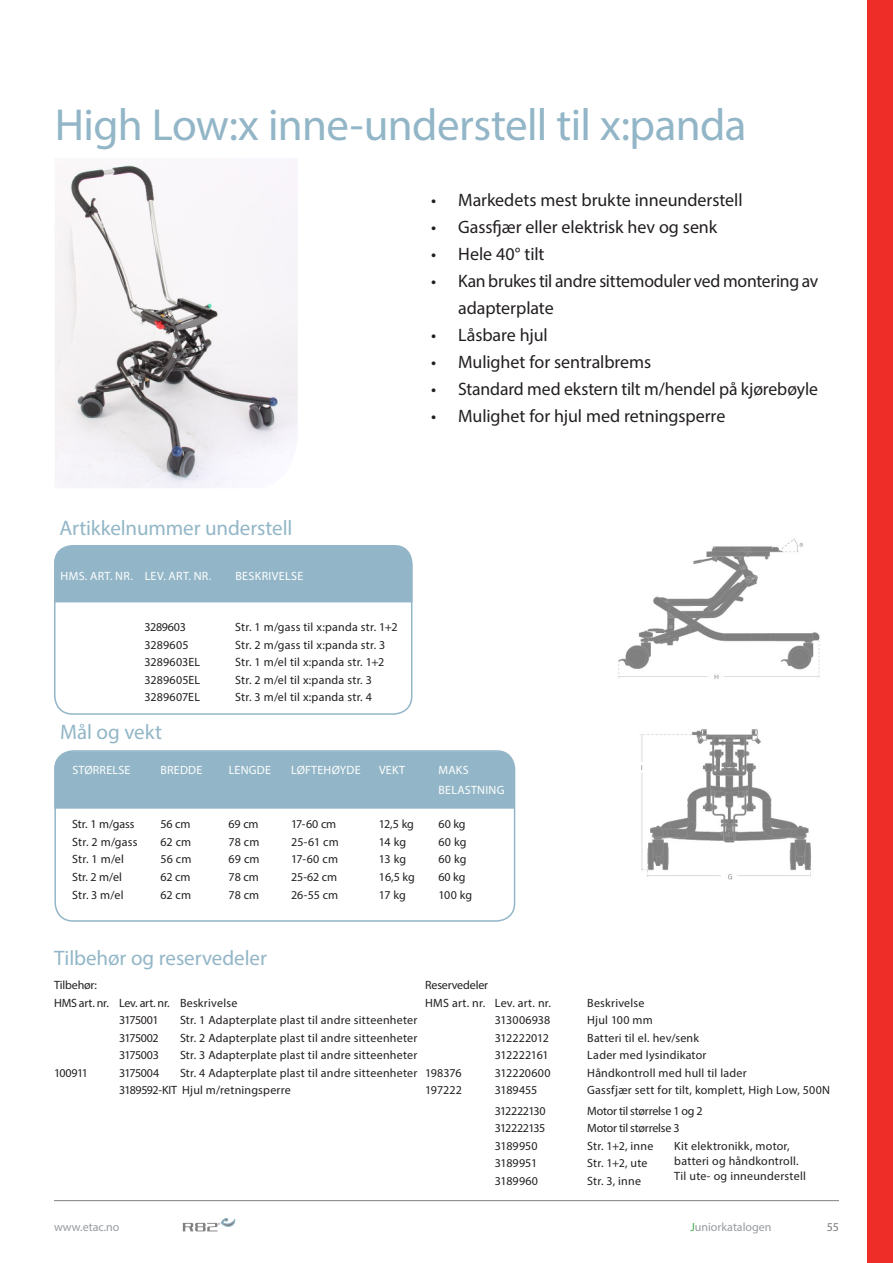
<style>
.page{position:relative;width:893px;height:1263px;background:#fff}
.page>*{position:absolute;margin:0;border:0;box-sizing:border-box;transform-origin:0 0}
.Heading_2_-_page_hea{font:45px "Myriad Pro";letter-spacing:-.015em;color:#92b6c7}
.Tabel_øverst{font:21px "Myriad Pro";letter-spacing:-.005em;color:#92b6c7}
.t1{font:18px/27px "Myriad Pro";letter-spacing:-.005em;color:#231f20}
.Facts_text{font:12px/15px "Myriad Pro";letter-spacing:.015em;color:#231f20}
.t2{font:12px "Myriad Pro";letter-spacing:.02em;color:#fff}
.Facts_text-2{font:12px "Myriad Pro";letter-spacing:-.015em;color:#231f20}
.t3{font:12px "Myriad Pro";color:#959ca1}
.Facts_text-3{font:12px "Myriad Pro";letter-spacing:-.045em;color:#231f20}
.Facts_text-4{font:12px "Myriad Pro";letter-spacing:-.01em;color:#231f20}
.Facts_text-5{font:12px "Myriad Pro";letter-spacing:-.04em;color:#231f20}
.Facts_text-6{font:12px "Myriad Pro";letter-spacing:-.03em;color:#231f20}
.Facts_text-7{font:12px "Myriad Pro";letter-spacing:-.05em;color:#231f20}
.Facts_text-8{font:12px "Myriad Pro";letter-spacing:-.055em;color:#231f20}
.Facts_text-9{font:12px "Myriad Pro";letter-spacing:-.005em;color:#231f20}
.Facts_text-10{font:12px "Myriad Pro";letter-spacing:-.025em;color:#231f20}
.t4{font:12px "Myriad Pro";color:#7e7a79}
.s1{color:#40ae49}
</style>
<div class="page">
<div style="left:867px;top:0;width:26px;height:1263px;background:#ee2d29"></div>
<svg style="left:183px;top:1218px;width:52px;height:13px"></svg>
<hr style="left:54px;top:1200px;width:785px;height:1px;background:#808083">
<img style="left:55px;top:159px;width:243px;height:329px">
<img style="left:640px;top:729px;width:171px;height:151px">
<img style="left:618px;top:538px;width:202px;height:141px">
<div style="left:54px;top:545px;width:358px;height:57px;background:#92b6c7"></div>
<div style="left:54px;top:546px;width:358px;height:169px;border:2px solid #92b6c7;border-radius:18px"></div>
<div style="left:54px;top:750px;width:461px;height:172px;border:2px solid #92b6c7;border-radius:18px"></div>
<div style="left:54px;top:751px;width:461px;height:58px;background:#92b6c7"></div>
<p class="Heading_2_-_page_hea" style="left:55px;top:97px;width:693px">High Low:x inne-understell til x:panda</p>
<p class="t1" style="left:431px;top:186px;width:313px">• Markedets mest brukte inneunderstell</p>
<p class="t1" style="left:431px;top:213px;width:288px">• Gassfjær eller elektrisk hev og senk</p>
<p class="t1" style="left:431px;top:240px;width:115px">• Hele 40° tilt</p>
<p class="t1" style="left:458px;top:267px;width:361px;text-indent:-27px">• Kan brukes til andre sittemoduler ved montering av adapterplate</p>
<p class="t1" style="left:431px;top:321px;width:118px">• Låsbare hjul</p>
<p class="t1" style="left:431px;top:348px;width:221px">• Mulighet for sentralbrems</p>
<p class="t1" style="left:431px;top:375px;width:388px">• Standard med ekstern tilt m/hendel på kjørebøyle</p>
<p class="t1" style="left:431px;top:402px;width:296px">• Mulighet for hjul med retningsperre</p>
<p class="Tabel_øverst" style="left:59px;top:515px;width:235px">Artikkelnummer understell</p>
<p class="t2" style="left:61px;top:568px;width:74px">HMS. ART. NR.</p>
<p class="t2" style="left:145px;top:568px;width:68px">LEV. ART. NR.</p>
<p class="t2" style="left:235px;top:568px;width:69px">BESKRIVELSE</p>
<p class="Facts_text-10" style="left:145px;top:620px;width:43px">3289603</p>
<p class="Facts_text" style="left:235px;top:619px;width:164px">Str. 1 m/gass til x:panda str. 1+2</p>
<p class="Facts_text" style="left:145px;top:637px;width:45px">3289605</p>
<p class="Facts_text" style="left:235px;top:637px;width:152px">Str. 2 m/gass til x:panda str. 3</p>
<p class="Facts_text" style="left:145px;top:654px;width:57px">3289603EL</p>
<p class="Facts_text" style="left:235px;top:654px;width:150px">Str. 1 m/el til x:panda str. 1+2</p>
<p class="Facts_text" style="left:145px;top:672px;width:57px">3289605EL</p>
<p class="Facts_text" style="left:235px;top:672px;width:138px">Str. 2 m/el til x:panda str. 3</p>
<p class="Facts_text" style="left:145px;top:689px;width:57px">3289607EL</p>
<p class="Facts_text" style="left:235px;top:689px;width:138px">Str. 3 m/el til x:panda str. 4</p>
<p class="Tabel_øverst" style="left:60px;top:719px;width:103px">Mål og vekt</p>
<p class="t2" style="left:72px;top:763px;width:60px">STØRRELSE</p>
<p class="t2" style="left:160px;top:763px;width:43px">BREDDE</p>
<p class="t2" style="left:229px;top:763px;width:44px">LENGDE</p>
<p class="t2" style="left:291px;top:763px;width:71px">LØFTEHØYDE</p>
<p class="t2" style="left:379px;top:763px;width:28px">VEKT</p>
<p class="t2" style="left:439px;top:763px;width:32px">MAKS</p>
<p class="t2" style="left:439px;top:782px;width:67px">BELASTNING</p>
<p class="Facts_text" style="left:72px;top:816px;width:64px">Str. 1 m/gass</p>
<p class="Facts_text" style="left:160px;top:816px;width:32px">56 cm</p>
<p class="Facts_text" style="left:229px;top:816px;width:32px">69 cm</p>
<p class="Facts_text" style="left:291px;top:816px;width:47px">17-60 cm</p>
<p class="Facts_text" style="left:379px;top:816px;width:36px">12,5 kg</p>
<p class="Facts_text" style="left:438px;top:816px;width:29px">60 kg</p>
<p class="Facts_text" style="left:72px;top:834px;width:67px">Str. 2 m/gass</p>
<p class="Facts_text" style="left:160px;top:834px;width:32px">62 cm</p>
<p class="Facts_text" style="left:229px;top:834px;width:32px">78 cm</p>
<p class="Facts_text" style="left:291px;top:834px;width:49px">25-61 cm</p>
<p class="Facts_text" style="left:379px;top:834px;width:29px">14 kg</p>
<p class="Facts_text" style="left:438px;top:834px;width:30px">60 kg</p>
<p class="Facts_text" style="left:72px;top:851px;width:53px">Str. 1 m/el</p>
<p class="Facts_text" style="left:160px;top:851px;width:33px">56 cm</p>
<p class="Facts_text" style="left:229px;top:851px;width:32px">69 cm</p>
<p class="Facts_text" style="left:291px;top:851px;width:48px">17-60 cm</p>
<p class="Facts_text" style="left:379px;top:851px;width:29px">13 kg</p>
<p class="Facts_text" style="left:438px;top:851px;width:30px">60 kg</p>
<p class="Facts_text" style="left:72px;top:869px;width:51px">Str. 2 m/el</p>
<p class="Facts_text" style="left:160px;top:869px;width:32px">62 cm</p>
<p class="Facts_text" style="left:229px;top:869px;width:32px">78 cm</p>
<p class="Facts_text" style="left:291px;top:869px;width:48px">25-62 cm</p>
<p class="Facts_text" style="left:379px;top:869px;width:37px">16,5 kg</p>
<p class="Facts_text" style="left:438px;top:869px;width:29px">60 kg</p>
<p class="Facts_text" style="left:72px;top:887px;width:53px">Str. 3 m/el</p>
<p class="Facts_text" style="left:160px;top:887px;width:32px">62 cm</p>
<p class="Facts_text" style="left:229px;top:887px;width:32px">78 cm</p>
<p class="Facts_text" style="left:291px;top:887px;width:49px">26-55 cm</p>
<p class="Facts_text" style="left:379px;top:887px;width:28px">17 kg</p>
<p class="Facts_text" style="left:438px;top:887px;width:35px">100 kg</p>
<p class="Tabel_øverst" style="left:54px;top:945px;width:214px">Tilbehør og reservedeler</p>
<p class="Facts_text-2" style="left:54px;top:978px;width:44px">Tilbehør:</p>
<p class="Facts_text-2" style="left:425px;top:978px;width:64px">Reservedeler</p>
<p class="Facts_text" style="left:54px;top:995px;width:56px">HMS art. nr.</p>
<p class="Facts_text" style="left:119px;top:995px;width:52px">Lev. art. nr.</p>
<p class="Facts_text" style="left:180px;top:995px;width:59px">Beskrivelse</p>
<p class="Facts_text" style="left:425px;top:995px;width:62px">HMS art. nr.</p>
<p class="Facts_text" style="left:495px;top:995px;width:58px">Lev. art. nr.</p>
<p class="Facts_text" style="left:587px;top:995px;width:59px">Beskrivelse</p>
<p class="Facts_text-8" style="left:119px;top:1013px;width:41px">3175001</p>
<p class="Facts_text" style="left:180px;top:1012px;width:239px">Str. 1 Adapterplate plast til andre sitteenheter</p>
<p class="Facts_text" style="left:495px;top:1012px;width:57px">313006938</p>
<p class="Facts_text" style="left:587px;top:1012px;width:67px">Hjul 100 mm</p>
<p class="Facts_text-3" style="left:119px;top:1030px;width:41px">3175002</p>
<p class="Facts_text" style="left:180px;top:1030px;width:239px">Str. 2 Adapterplate plast til andre sitteenheter</p>
<p class="Facts_text-4" style="left:495px;top:1030px;width:56px">312222012</p>
<p class="Facts_text" style="left:587px;top:1030px;width:113px">Batteri til el. hev/senk</p>
<p class="Facts_text-5" style="left:119px;top:1048px;width:41px">3175003</p>
<p class="Facts_text" style="left:180px;top:1047px;width:239px">Str. 3 Adapterplate plast til andre sitteenheter</p>
<p class="Facts_text-6" style="left:495px;top:1048px;width:55px">312222161</p>
<p class="Facts_text" style="left:587px;top:1047px;width:121px">Lader med lysindikator</p>
<p class="Facts_text" style="left:54px;top:1065px;width:36px">100911</p>
<p class="Facts_text-5" style="left:119px;top:1065px;width:42px">3175004</p>
<p class="Facts_text" style="left:180px;top:1065px;width:239px">Str. 4 Adapterplate plast til andre sitteenheter</p>
<p class="Facts_text" style="left:425px;top:1065px;width:38px">198376</p>
<p class="Facts_text" style="left:495px;top:1065px;width:57px">312220600</p>
<p class="Facts_text" style="left:587px;top:1065px;width:161px">Håndkontroll med hull til lader</p>
<p class="Facts_text" style="left:119px;top:1082px;width:173px">3189592-KIT Hjul m/retningsperre</p>
<p class="Facts_text" style="left:425px;top:1082px;width:38px">197222</p>
<p class="Facts_text-9" style="left:495px;top:1083px;width:44px">3189455</p>
<p class="Facts_text" style="left:587px;top:1082px;width:244px">Gassfjær sett for tilt, komplett, High Low, 500N</p>
<p class="Facts_text-3" style="left:495px;top:1103px;width:52px">312222130</p>
<p class="Facts_text-2" style="left:587px;top:1103px;width:117px">Motor til størrelse 1 og 2</p>
<p class="Facts_text-7" style="left:495px;top:1120px;width:52px">312222135</p>
<p class="Facts_text-2" style="left:587px;top:1120px;width:94px">Motor til størrelse 3</p>
<p class="Facts_text" style="left:495px;top:1138px;width:44px">3189950</p>
<p class="Facts_text" style="left:587px;top:1138px;width:68px">Str. 1+2, inne</p>
<p class="Facts_text-4" style="left:495px;top:1155px;width:44px">3189951</p>
<p class="Facts_text" style="left:587px;top:1155px;width:62px">Str. 1+2, ute</p>
<p class="Facts_text" style="left:495px;top:1173px;width:45px">3189960</p>
<p class="Facts_text" style="left:587px;top:1173px;width:55px">Str. 3, inne</p>
<p class="Facts_text" style="left:674px;top:1138px;width:126px">Kit elektronikk, motor, batteri og håndkontroll.</p>
<p class="Facts_text" style="left:674px;top:1168px;width:133px">Til ute- og inneunderstell</p>
<p class="t3" style="left:54px;top:1220px;width:67px">www.etac.no</p>
<p class="t3" style="left:690px;top:1220px;width:83px"><span class="s1">J</span>uniorkatalogen</p>
<p class="t4" style="left:827px;top:1219px;width:14px">55</p>
</div>
